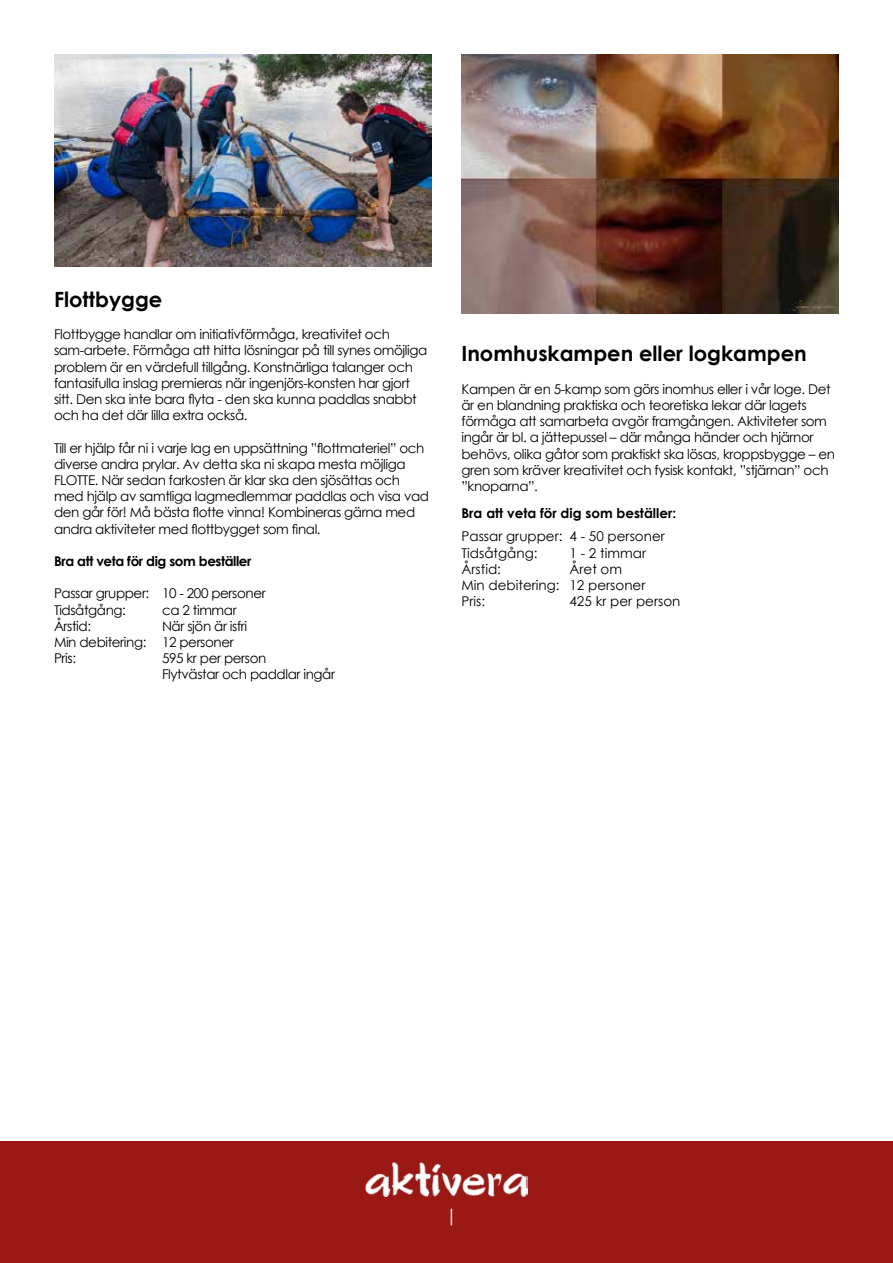
<style>
.page{position:relative;width:893px;height:1263px;background:#fff}
.page>*{position:absolute;margin:0;border:0;box-sizing:border-box;transform-origin:0 0}
.t1{font:700 21px "Century Gothic";color:#000}
.t2{font:18px "Century Gothic";color:#fff}
.t3{font:13.5px/16.2px "Century Gothic";letter-spacing:-.03em;color:#000}
.t4{font:13.5px/16.2px "Century Gothic";color:#000}
.t5{font:700 13.5px "Century Gothic";letter-spacing:-.015em;color:#000}
</style>
<div class="page">
<div style="left:0;top:1142px;width:893px;height:121px;background:#9a1915"></div>
<img style="left:366px;top:1162px;width:161px;height:34px">
<img style="left:461px;top:54px;width:378px;height:259px">
<img style="left:54px;top:54px;width:377px;height:212px">
<h1 class="t1" style="left:54px;top:283px;width:110px">Flottbygge</h1>
<p class="t3" style="left:54px;top:326px;width:375px">Flottbygge handlar om initiativförmåga, kreativitet och sam-arbete. Förmåga att hitta lösningar på till synes omöjliga problem är en värdefull tillgång. Konstnärliga talanger och fantasifulla inslag premieras när ingenjörs-konsten har gjort sitt. Den ska inte bara flyta - den ska kunna paddlas snabbt och ha det där lilla extra också.</p>
<p class="t3" style="left:54px;top:439px;width:377px">Till er hjälp får ni i varje lag en uppsättning ”flottmateriel” och diverse andra prylar. Av detta ska ni skapa mesta möjliga FLOTTE. När sedan farkosten är klar ska den sjösättas och med hjälp av samtliga lagmedlemmar paddlas och visa vad den går för! Må bästa flotte vinna! Kombineras gärna med andra aktiviteter med flottbygget som final.</p>
<p class="t5" style="left:54px;top:551px;width:199px">Bra att veta för dig som beställer</p>
<p class="t3" style="left:54px;top:585px;width:213px">Passar grupper: 10 - 200 personer<br>Tidsåtgång:</p>
<p class="t3" style="left:162px;top:601px;width:76px">ca 2 timmar</p>
<p class="t3" style="left:54px;top:618px;width:39px">Årstid:</p>
<p class="t3" style="left:54px;top:618px;width:195px;text-indent:108px">När sjön är isfri<br>Min debitering: 12 personer<br>Pris:</p>
<p class="t3" style="left:162px;top:650px;width:175px">595 kr per person<br>Flytvästar och paddlar ingår</p>
<h1 class="t1" style="left:461px;top:338px;width:347px">Inomhuskampen eller logkampen</h1>
<p class="t3" style="left:461px;top:381px;width:375px">Kampen är en 5-kamp som görs inomhus eller i vår loge. Det är en blandning praktiska och teoretiska lekar där lagets förmåga att samarbeta avgör framgången. Aktiviteter som ingår är bl. a jättepussel – där många händer och hjärnor behövs, olika gåtor som praktiskt ska lösas, kroppsbygge – en gren som kräver kreativitet och fysisk kontakt, ”stjärnan” och ”knoparna”.</p>
<p class="t5" style="left:461px;top:503px;width:216px">Bra att veta för dig som beställer:</p>
<p class="t4" style="left:461px;top:528px;width:205px">Passar grupper: 4 - 50 personer<br>Tidsåtgång:</p>
<p class="t3" style="left:569px;top:544px;width:78px">1 - 2 timmar</p>
<p class="t3" style="left:461px;top:561px;width:41px">Årstid:</p>
<p class="t4" style="left:461px;top:561px;width:185px;text-indent:108px">Året om<br>Min debitering: 12 personer<br>Pris:</p>
<p class="t4" style="left:569px;top:593px;width:112px">425 kr per person</p>
<h2 class="t2" style="left:445px;top:1203px;width:14px">|</h2>
</div>
